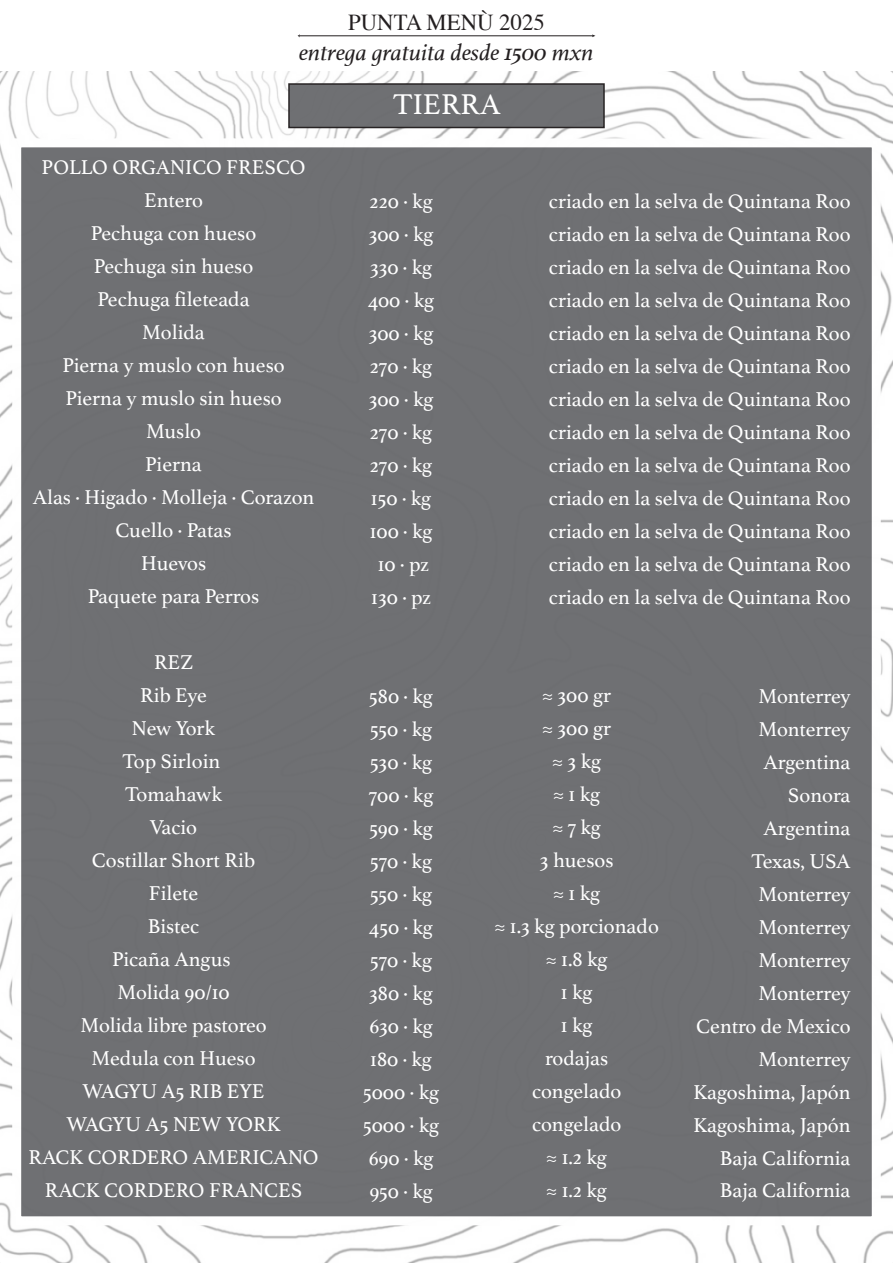
<style>
.page{position:relative;width:893px;height:1263px;background:#fff}
.page>*{position:absolute;margin:0;border:0;box-sizing:border-box;transform-origin:0 0}
.t1{font:30px "Athelas";color:#fff}
.t2{font:italic 24px "Athelas";color:#231f20}
.t3{font:22.8px "Times";color:#231f20}
.t4{font:21px/33px "Athelas";color:#fff;text-align:center}
</style>
<div class="page">
<img style="left:0;top:71px;width:893px;height:1192px">
<div style="left:288px;top:83px;width:317px;height:45px;background:#6c6d70;border:2px solid #231f20"></div>
<div style="left:12px;top:138px;width:869px;height:1087px;background:#6c6d70;border:9px solid #fff"></div>
<hr style="left:299px;top:36px;width:294px;height:1px;background:#231f20">
<p class="t3" style="left:348px;top:1px;width:198px">PUNTA MENÙ 2025</p>
<p class="t2" style="left:299px;top:33px;width:296px">entrega gratuita desde 1500 mxn</p>
<p class="t4" style="left:33px;top:150px;width:283px">POLLO ORGANICO FRESCO<br>Entero<br>Pechuga con hueso<br>Pechuga sin hueso<br>Pechuga fileteada<br>Molida<br>Pierna y muslo con hueso<br>Pierna y muslo sin hueso<br>Muslo<br>Pierna<br>Alas · Higado · Molleja · Corazon<br>Cuello · Patas<br>Huevos<br>Paquete para Perros</p>
<p class="t4" style="left:28px;top:645px;width:292px">REZ<br>Rib Eye<br>New York<br>Top Sirloin<br>Tomahawk<br>Vacio<br>Costillar Short Rib<br>Filete<br>Bistec<br>Picaña Angus<br>Molida 90/10<br>Molida libre pastoreo<br>Medula con Hueso<br>WAGYU A5 RIB EYE<br>WAGYU A5 NEW YORK<br>RACK CORDERO AMERICANO<br>RACK CORDERO FRANCES</p>
<h1 class="t1" style="left:393px;top:80px;width:109px">TIERRA</h1>
<p class="t4" style="left:368px;top:184px;width:68px">220 · kg<br>300 · kg<br>330 · kg<br>400 · kg<br>300 · kg<br>270 · kg<br>300 · kg<br>270 · kg<br>270 · kg<br>150 · kg<br>100 · kg<br>10 · pz<br>130 · pz</p>
<p class="t4" style="left:549px;top:184px;width:303px;text-align:justify">criado en la selva de Quintana Roo criado en la selva de Quintana Roo criado en la selva de Quintana Roo criado en la selva de Quintana Roo criado en la selva de Quintana Roo criado en la selva de Quintana Roo criado en la selva de Quintana Roo criado en la selva de Quintana Roo criado en la selva de Quintana Roo criado en la selva de Quintana Roo criado en la selva de Quintana Roo criado en la selva de Quintana Roo criado en la selva de Quintana Roo</p>
<p class="t4" style="left:363px;top:679px;width:78px">580 · kg<br>550 · kg<br>530 · kg<br>700 · kg<br>590 · kg<br>570 · kg<br>550 · kg<br>450 · kg<br>570 · kg<br>380 · kg<br>630 · kg<br>180 · kg<br>5000 · kg<br>5000 · kg<br>690 · kg<br>950 · kg</p>
<p class="t4" style="left:494px;top:678px;width:166px">≈ 300 gr<br>≈ 300 gr<br>≈ 3 kg<br>≈ 1 kg<br>≈ 7 kg<br>3 huesos<br>≈ 1 kg<br>≈ 1.3 kg porcionado ≈ 1.8 kg<br>1 kg<br>1 kg<br>rodajas<br>congelado congelado<br>≈ 1.2 kg<br>≈ 1.2 kg</p>
<p class="t4" style="left:693px;top:678px;width:159px;text-align:right">Monterrey<br>Monterrey<br>Argentina<br>Sonora<br>Argentina<br>Texas, USA<br>Monterrey<br>Monterrey<br>Monterrey<br>Monterrey<br>Centro de Mexico<br>Monterrey<br>Kagoshima, Japón<br>Kagoshima, Japón<br>Baja California<br>Baja California</p>
</div>
